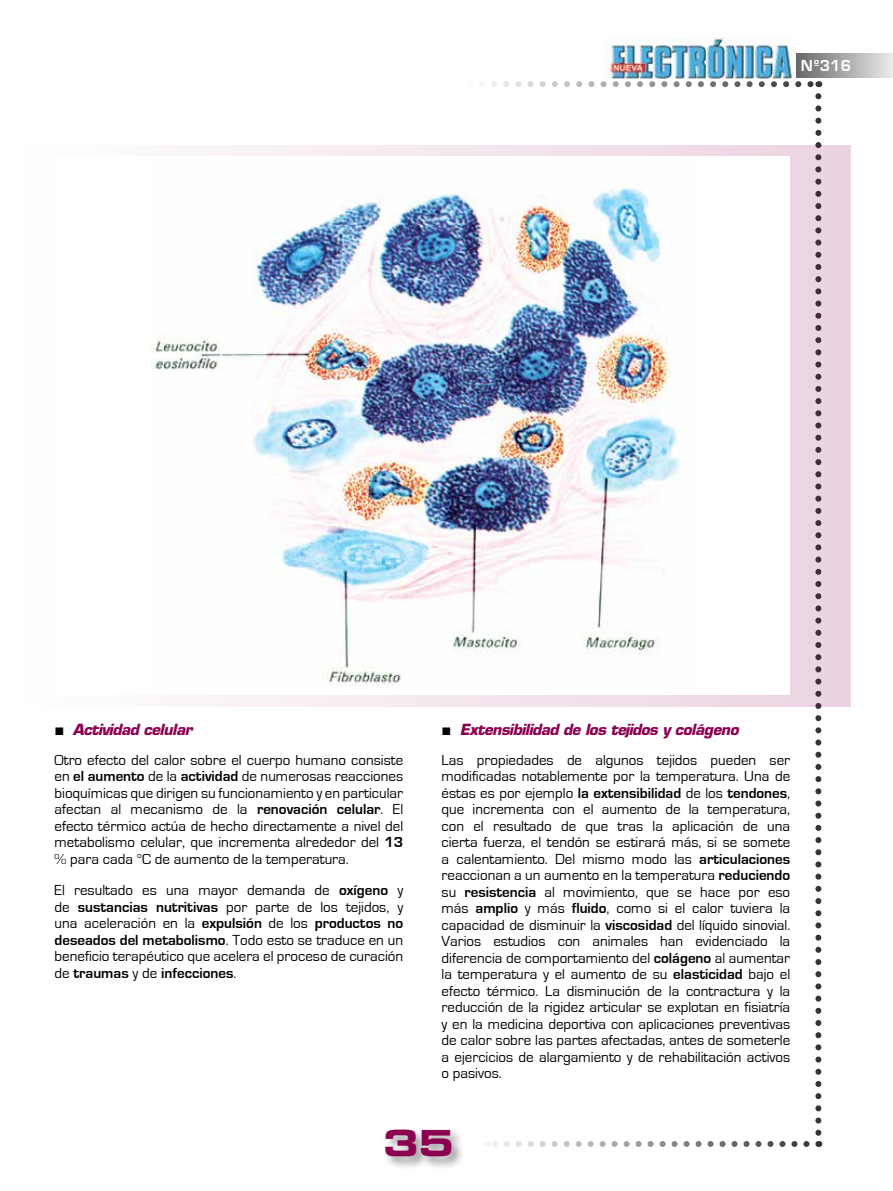
<style>
.page{position:relative;width:893px;height:1191px;background:#fff}
.page>*{position:absolute;margin:0;border:0;box-sizing:border-box;transform-origin:0 0}
.t1{font:36px "Eurostile LT Std Bold Ex 2";color:#8c0052}
.t2{font:700 16.5px "Eurostile";color:#fff}
.t3{font:15px/16.5px "Eurostile";color:#000;text-align:justify}
.t4{font:italic 700 15px "Eurostile LT Std";letter-spacing:-.03em;color:#8c0052}
.s1{font-family:"Times New Roman";font-weight:400;font-style:normal;font-size:16.5px;color:#000}
.s2{font-weight:700}
</style>
<div class="page">
<svg style="left:491px;top:81px;width:321px;height:6px"></svg>
<svg style="left:815px;top:96px;width:6px;height:1051px"></svg>
<svg style="left:487px;top:1141px;width:319px;height:6px"></svg>
<div style="left:383px;top:1127px;width:83px;height:43px;background:#000;opacity:.4"></div>
<div style="left:796px;top:54px;width:97px;height:24px;background:linear-gradient(to right,#666,#ececec)"></div>
<img style="left:606px;top:37px;width:189px;height:41px">
<div style="left:2px;top:145px;width:849px;height:561px;background:linear-gradient(to right,#fff,#e9d1df)"></div>
<div style="left:55px;top:156px;width:735px;height:538px;background:#fff"></div>
<img style="left:150px;top:186px;width:530px;height:499px">
<p class="t2" style="left:801px;top:57px;width:52px">Nº316</p>
<p class="t4" style="left:55px;top:720px;width:139px"><span class="s1">■</span> Actividad celular</p>
<p class="t3" style="left:55px;top:752px;width:350px">Otro efecto del calor sobre el cuerpo humano consiste en <span class="s2">el aumento</span> de la <span class="s2">actividad</span> de numerosas reacciones bioquímicas que dirigen su funcionamiento y en particular afectan al mecanismo de la <span class="s2">renovación celular</span>. El efecto térmico actúa de hecho directamente a nivel del metabolismo celular, que incrementa alrededor del <span class="s2">13 </span>% para cada °C de aumento de la temperatura.</p>
<p class="t3" style="left:55px;top:882px;width:350px">El resultado es una mayor demanda de <span class="s2">oxígeno</span> y de <span class="s2">sustancias nutritivas</span> por parte de los tejidos, y una aceleración en la <span class="s2">expulsión</span> de los <span class="s2">productos no deseados del metabolismo</span>. Todo esto se traduce en un beneficio terapéutico que acelera el proceso de curación de <span class="s2">traumas</span> y de <span class="s2">infecciones</span>.</p>
<p class="t4" style="left:442px;top:720px;width:298px"><span class="s1">■</span> Extensibilidad de los tejidos y colágeno</p>
<p class="t3" style="left:442px;top:752px;width:350px">Las propiedades de algunos tejidos pueden ser modificadas notablemente por la temperatura. Una de éstas es por ejemplo <span class="s2">la extensibilidad</span> de los <span class="s2">tendones</span>, que incrementa con el aumento de la temperatura, con el resultado de que tras la aplicación de una cierta fuerza, el tendón se estirará más, si se somete a calentamiento. Del mismo modo las <span class="s2">articulaciones </span>reaccionan a un aumento en la temperatura <span class="s2">reduciendo </span>su <span class="s2">resistencia</span> al movimiento, que se hace por eso más <span class="s2">amplio</span> y más <span class="s2">fluido</span>, como si el calor tuviera la capacidad de disminuir la <span class="s2">viscosidad</span> del líquido sinovial.<br>Varios estudios con animales han evidenciado la diferencia de comportamiento del <span class="s2">colágeno</span> al aumentar la temperatura y el aumento de su <span class="s2">elasticidad</span> bajo el efecto térmico. La disminución de la contractura y la reducción de la rigidez articular se explotan en fisiatría y en la medicina deportiva con aplicaciones preventivas de calor sobre las partes afectadas, antes de someterle a ejercicios de alargamiento y de rehabilitación activos o pasivos.</p>
<h1 class="t1" style="left:383px;top:1117px;width:73px">35</h1>
</div>
